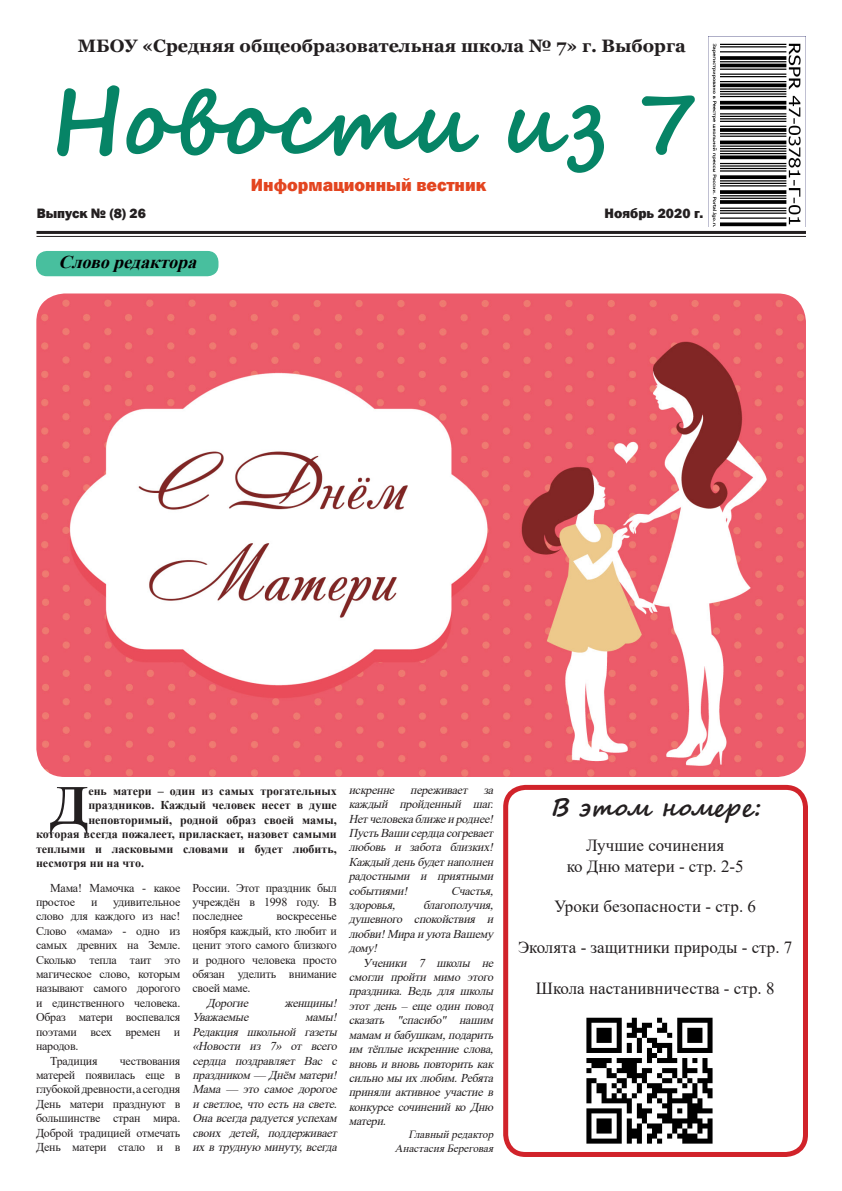
<style>
.page{position:relative;width:842px;height:1191px;background:#fff}
.page>*{position:absolute;margin:0;border:0;box-sizing:border-box;transform-origin:0 0}
.t1{font:700 90px "Segoe Script";color:#068466}
.t2{font:700 55.5px "Times New Roman";color:#231f20}
.t3{font:700 24px "Segoe Script";color:#231f20}
.t4{font:700 18px "Georgia";color:#231f20}
.t5{font:800 18px "Franklin Gothic";color:#e34520}
.t6{font:italic 700 18px "Times New Roman";color:#000001}
.t7{font:17px "Times New Roman";color:#231f20}
.t8{font:800 14px "Franklin Gothic";color:#231f20}
.t9{font:italic 12px/14.4px "Times New Roman";color:#231f20;text-align:justify}
.t10{font:12px/14.4px "Times New Roman";letter-spacing:-.02em;color:#231f20;text-align:justify}
.t11{font:700 12px "Times New Roman";color:#231f20}
.t12{font:italic 11px "Times New Roman";color:#231f20}
</style>
<div class="page">
<img style="left:709px;top:36px;width:97px;height:191px">
<hr style="left:36px;top:231px;width:770px;height:3px;background:#231f20">
<hr style="left:36px;top:236px;width:770px;height:1px;background:#231f20">
<img style="left:586px;top:1017px;width:127px;height:127px">
<div style="left:36px;top:251px;width:182px;height:25px;background:#48bf9e;border-radius:11px"></div>
<img style="left:36px;top:293px;width:770px;height:484px">
<div style="left:503px;top:785px;width:305px;height:372px;border:5px solid #d1232a;border-radius:20px"></div>
<p class="t4" style="left:78px;top:34px;width:609px">МБОУ «Средняя общеобразовательная школа № 7» г. Выборга</p>
<p class="t1" style="left:50px;top:49px;width:651px">Новости из 7</p>
<p class="t5" style="left:251px;top:173px;width:237px">Информационный вестник</p>
<p class="t8" style="left:37px;top:204px;width:111px">Выпуск № (8) 26</p>
<p class="t8" style="left:604px;top:204px;width:100px">Ноябрь 2020 г.</p>
<p class="t6" style="left:58px;top:249px;width:146px">Словоредактора</p>
<p class="t2" style="left:50px;top:765px;width:40px">Д</p>
<p class="t11" style="left:88px;top:782px;width:250px">ень матери – один из самых трогательных</p>
<p class="t11" style="left:88px;top:796px;width:250px">праздников. Каждый человек несет в душе</p>
<p class="t11" style="left:88px;top:811px;width:250px">неповторимый, родной образ своей мамы,</p>
<p class="t11" style="left:36px;top:825px;width:302px">которая всегда пожалеет, приласкает, назовет самыми</p>
<p class="t11" style="left:36px;top:840px;width:302px">теплыми и ласковыми словами и будет любить,</p>
<p class="t11" style="left:36px;top:854px;width:110px">несмотря ни на что.</p>
<p class="t10" style="left:192px;top:880px;width:146px">России. Этот праздник был учреждён в 1998 году. В последнее</p>
<p class="t10" style="left:36px;top:880px;width:146px;text-indent:14px">Мама! Мамочка - какое простое</p>
<p class="t10" style="left:36px;top:894px;width:146px;text-indent:77px">удивительное слово для каждого из нас!<br>Слово «мама» - одно из самых древних на Земле.<br>Сколько тепла таит это магическое слово, которым называют самого дорогого и единственного человека.<br>Образ матери воспевался поэтами всех времен и народов.</p>
<p class="t10" style="left:50px;top:1053px;width:49px">Традиция</p>
<p class="t10" style="left:91px;top:894px;width:8px">и</p>
<p class="t10" style="left:192px;top:909px;width:146px;text-indent:84px">воскресенье ноября каждый, кто любит и ценит этого самого близкого и родного человека просто обязан уделить внимание своей маме.</p>
<p class="t9" style="left:207px;top:995px;width:46px">Дорогие</p>
<p class="t9" style="left:284px;top:995px;width:57px">женщины!</p>
<p class="t9" style="left:192px;top:1009px;width:61px">Уважаемые</p>
<p class="t9" style="left:192px;top:1009px;width:149px;text-indent:113px">мамы!<br>Редакция школьной газеты «Новости из 7» от всего сердца поздравляет Вас с праздником — Днём матери!<br>Мама — это самое дорогое исветлое,чтоестьнасвете.<br>Онавсегдарадуетсяуспехам своих детей, поддерживает ихвтрудную минуту,всегда</p>
<p class="t10" style="left:36px;top:1053px;width:146px;text-indent:84px">чествования матерей появилась еще в глубокой древности, а сегодня День матери празднуют в большинстве стран мира.<br>Доброй традицией отмечать День матери стало и в</p>
<p class="t9" style="left:349px;top:782px;width:149px">искренне переживает за каждый пройденный шаг.<br>Нетчеловекаближеироднее!<br>ПустьВашисердцасогревает любовь и забота близких!<br>Каждыйденьбудетнаполнен радостными и приятными событиями!</p>
<p class="t9" style="left:451px;top:883px;width:47px">Счастья,</p>
<p class="t9" style="left:349px;top:897px;width:149px;text-indent:74px">благополучия, душевного спокойствия и любви!МираиуютаВашему дому!</p>
<p class="t9" style="left:349px;top:955px;width:149px;text-indent:14px">Ученики 7 школы не смогли пройти мимо этого праздника. Ведь для школы этот день – еще один повод сказать "спасибо" нашим мамам ибабушкам,подарить им тёплые искренние слова, вновьивновьповторитькак сильномы ихлюбим.Ребята приняли активное участие в конкурсе сочинений ко Дню матери.</p>
<p class="t12" style="left:409px;top:1126px;width:89px">Главный редактор</p>
<p class="t12" style="left:395px;top:1140px;width:103px">АнастасияБереговая</p>
<p class="t9" style="left:349px;top:897px;width:51px">здоровья,</p>
<p class="t3" style="left:550px;top:788px;width:217px">В этом номер е:</p>
<p class="t7" style="left:586px;top:833px;width:140px">Лучшие сочинения</p>
<p class="t7" style="left:567px;top:854px;width:179px">ко Дню матери - стр. 2-5</p>
<p class="t7" style="left:554px;top:894px;width:203px">Уроки безопасности - стр. 6</p>
<p class="t7" style="left:518px;top:935px;width:276px">Эколята - защитники природы - стр. 7</p>
<p class="t7" style="left:536px;top:976px;width:240px">Школа настанивничества - стр. 8</p>
</div>
